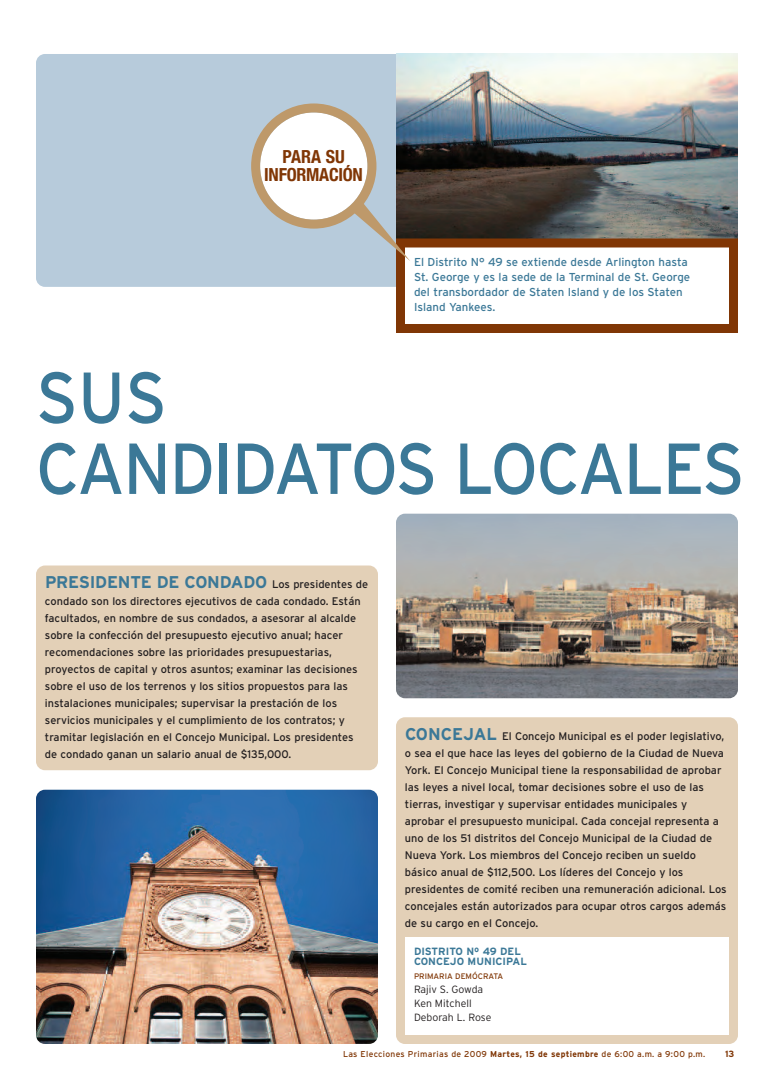
<style>
.page{position:relative;width:774px;height:1080px;background:#fff}
.page>*{position:absolute;margin:0;border:0;box-sizing:border-box;transform-origin:0 0}
.t1{font:72px/71px "Interstate";letter-spacing:-.025em;color:#3b7897;scale:.93 1}
.t2{font:700 condensed 18px/18px "Helvetica Neue";letter-spacing:-.015em;color:#803605;text-align:center}
.t3{font:700 17px "Interstate";letter-spacing:-.015em;color:#3b7897}
.t4{font:11.5px/15px "Interstate";color:#3b7897}
.t5{font:11px/17px "Interstate";color:#231f20}
.t6{font:300 10.5px/14px "Interstate";color:#231f20}
.t7{font:700 10.5px/10px "Interstate";color:#3b7897}
.t8{font:700 9px "Interstate";color:#803605}
.t9{font:8.5px "Interstate";letter-spacing:.035em;color:#803605}
.t10{font:8px "Interstate";color:#803605}
.s1{font-weight:400;font-size:11px;color:#231f20}
.s2{font-weight:700;font-size:17px;color:#3b7897}
.s3{font-weight:700}
</style>
<div class="page">
<img style="left:36px;top:790px;width:342px;height:254px;border-radius:9px">
<div style="left:36px;top:566px;width:342px;height:204px;background:#e3d0b7;border-radius:9px"></div>
<div style="left:396px;top:717px;width:342px;height:327px;background:#e3d0b7;border-radius:9px"></div>
<div style="left:36px;top:54px;width:702px;height:233px;background:#b7cbdb;border-radius:9px"></div>
<img style="left:396px;top:54px;width:342px;height:184px">
<div style="left:405px;top:248px;width:324px;height:76px;background:#fff"></div>
<div style="left:396px;top:238px;width:342px;height:95px;border:9px solid #803605"></div>
<div style="left:405px;top:937px;width:324px;height:98px;background:#fff"></div>
<svg style="left:251px;top:103px;width:159px;height:158px"></svg>
<img style="left:396px;top:514px;width:342px;height:184px;border-radius:9px">
<h2 class="t2" style="left:264px;top:148px;width:100px">PARA SU<br>INFORMACIÓN</h2>
<p class="t4" style="left:414px;top:254px;width:278px">El Distrito N° 49 se extiende desde Arlington hasta St. George y es la sede de la Terminal de St. George del transbordador de Staten Island y de los Staten Island Yankees.</p>
<h1 class="t1" style="left:36px;top:363px;width:764px">SUS<br>CANDIDATOS LOCALES</h1>
<h3 class="t3" style="left:45px;top:572px;width:325px">PRESIDENTE DE CONDADO <span class="s1">Los presidentes de</span></h3>
<p class="t5" style="left:45px;top:593px;width:317px">condado son los directores ejecutivos de cada condado. Están facultados, en nombre de sus condados, a asesorar al alcalde sobre la confección del presupuesto ejecutivo anual; hacer recomendaciones sobre las prioridades presupuestarias, proyectos de capital y otros asuntos; examinar las decisiones sobre el uso de los terrenos y los sitios propuestos para las instalaciones municipales; supervisar la prestación de los servicios municipales y el cumplimiento de los contratos; y tramitar legislación en el Concejo Municipal. Los presidentes de condado ganan un salario anual de $135,000.</p>
<p class="t5" style="left:405px;top:728px;width:323px"><span class="s2">CONCEJAL</span> El Concejo Municipal es el poder legislativo, o sea el que hace las leyes del gobierno de la Ciudad de Nueva York. El Concejo Municipal tiene la responsabilidad de aprobar las leyes a nivel local, tomar decisiones sobre el uso de las tierras, investigar y supervisar entidades municipales y aprobar el presupuesto municipal. Cada concejal representa a uno de los 51 distritos del Concejo Municipal de la Ciudad de Nueva York. Los miembros del Concejo reciben un sueldo básico anual de $112,500. Los líderes del Concejo y los presidentes de comité reciben una remuneración adicional. Los concejales están autorizados para ocupar otros cargos además de su cargo en el Concejo.</p>
<p class="t7" style="left:414px;top:946px;width:114px">DISTRITO Nº 49 DEL<br>CONCEJO MUNICIPAL</p>
<p class="t10" style="left:414px;top:971px;width:91px">PRIMARIA DEMÓCRATA</p>
<p class="t6" style="left:414px;top:982px;width:79px">Rajiv S. Gowda<br>Ken Mitchell<br>Deborah L. Rose</p>
<p class="t9" style="left:343px;top:1050px;width:364px">Las Elecciones Primarias de 2009 <span class="s3">Martes, 15 de septiembre</span> de 6:00 a.m. a 9:00 p.m.</p>
<p class="t8" style="left:725px;top:1049px;width:11px">13</p>
</div>
